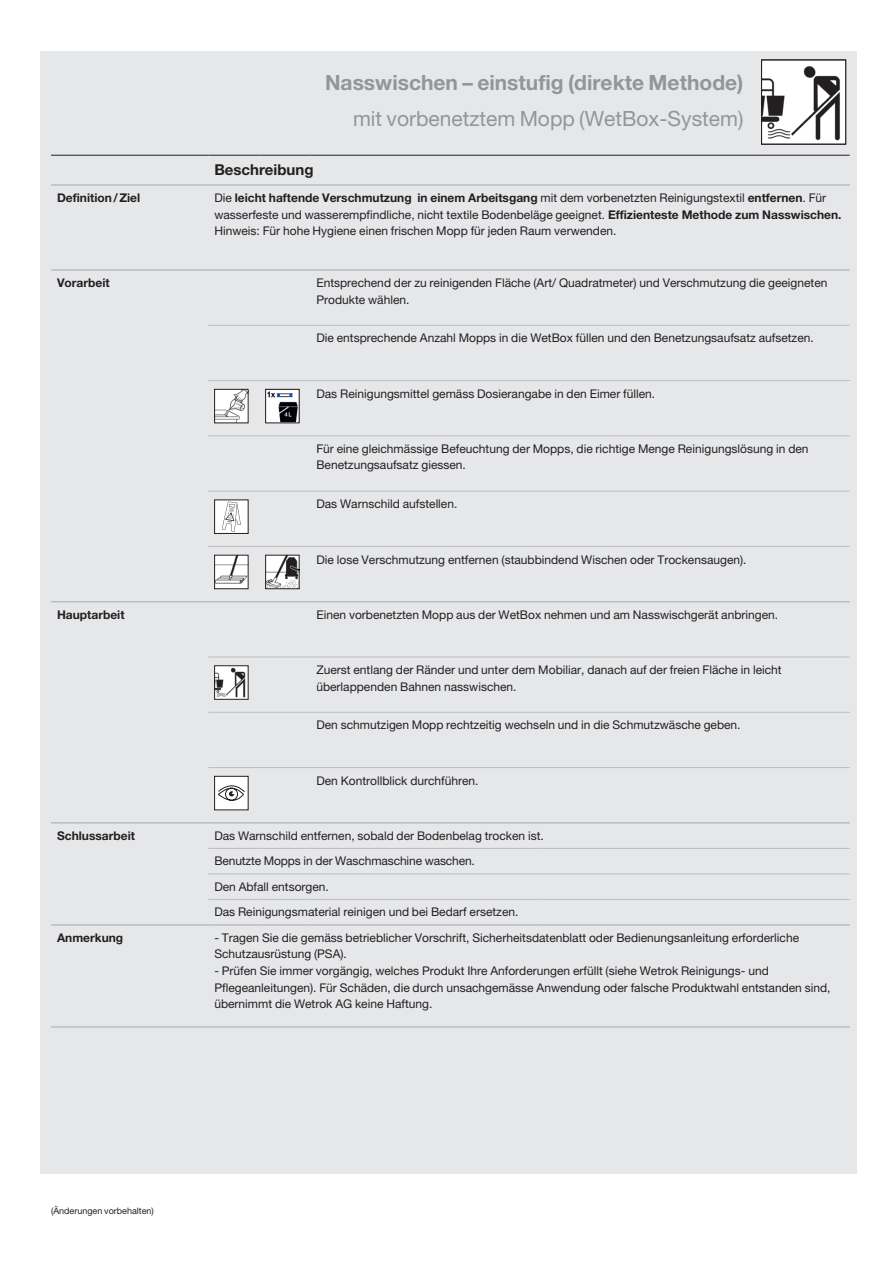
<style>
.page{position:relative;width:893px;height:1263px;background:#fff}
.page>*{position:absolute;margin:0;border:0;box-sizing:border-box;transform-origin:0 0}
.t1{font:700 21px "Helvetica Neue LT Pro";color:#939598}
.t2{font:21px "Helvetica Neue LT Pro";color:#939598}
.t3{font:700 15px "Helvetica Neue LT Pro";color:#231f20}
.t4{font:12px/16.5px "Helvetica Neue LT Pro";color:#231f20}
.t5{font:700 12px "Helvetica Neue LT Pro";color:#231f20}
.t6{font:9px "Helvetica Neue LT Pro";color:#231f20}
.s1{font-weight:700}
</style>
<div class="page">
<div style="left:40px;top:51px;width:817px;height:1123px;background:#e6e7e9"></div>
<hr style="left:51px;top:155px;width:157px;height:1px;background:#231f20">
<hr style="left:208px;top:155px;width:51px;height:1px;background:#231f20">
<hr style="left:259px;top:155px;width:51px;height:1px;background:#231f20">
<hr style="left:310px;top:155px;width:228px;height:1px;background:#231f20">
<hr style="left:538px;top:155px;width:312px;height:1px;background:#231f20">
<hr style="left:51px;top:184px;width:157px;height:2px;background:#bcbdc0">
<hr style="left:208px;top:184px;width:51px;height:2px;background:#bcbdc0">
<hr style="left:259px;top:184px;width:51px;height:2px;background:#bcbdc0">
<hr style="left:310px;top:184px;width:228px;height:2px;background:#bcbdc0">
<hr style="left:538px;top:184px;width:312px;height:2px;background:#bcbdc0">
<hr style="left:51px;top:269px;width:157px;height:2px;background:#bcbdc0">
<hr style="left:208px;top:269px;width:51px;height:2px;background:#bcbdc0">
<hr style="left:259px;top:269px;width:51px;height:2px;background:#bcbdc0">
<hr style="left:310px;top:269px;width:228px;height:2px;background:#bcbdc0">
<hr style="left:538px;top:269px;width:312px;height:2px;background:#bcbdc0">
<hr style="left:51px;top:601px;width:157px;height:1px;background:#bcbdc0">
<hr style="left:208px;top:601px;width:51px;height:1px;background:#bcbdc0">
<hr style="left:259px;top:601px;width:51px;height:1px;background:#bcbdc0">
<hr style="left:310px;top:601px;width:228px;height:1px;background:#bcbdc0">
<hr style="left:538px;top:601px;width:312px;height:1px;background:#bcbdc0">
<hr style="left:51px;top:822px;width:157px;height:2px;background:#bcbdc0">
<hr style="left:208px;top:822px;width:51px;height:2px;background:#bcbdc0">
<hr style="left:259px;top:822px;width:51px;height:2px;background:#bcbdc0">
<hr style="left:310px;top:822px;width:228px;height:2px;background:#bcbdc0">
<hr style="left:538px;top:822px;width:312px;height:2px;background:#bcbdc0">
<hr style="left:51px;top:924px;width:157px;height:2px;background:#bcbdc0">
<hr style="left:208px;top:924px;width:51px;height:2px;background:#bcbdc0">
<hr style="left:259px;top:924px;width:51px;height:2px;background:#bcbdc0">
<hr style="left:310px;top:924px;width:228px;height:2px;background:#bcbdc0">
<hr style="left:538px;top:924px;width:312px;height:2px;background:#bcbdc0">
<hr style="left:51px;top:1026px;width:157px;height:2px;background:#bcbdc0">
<hr style="left:208px;top:1026px;width:51px;height:2px;background:#bcbdc0">
<hr style="left:259px;top:1026px;width:51px;height:2px;background:#bcbdc0">
<hr style="left:310px;top:1026px;width:228px;height:2px;background:#bcbdc0">
<hr style="left:538px;top:1026px;width:312px;height:2px;background:#bcbdc0">
<hr style="left:208px;top:325px;width:51px;height:1px;background:#bcbdc0">
<hr style="left:259px;top:325px;width:51px;height:1px;background:#bcbdc0">
<hr style="left:310px;top:325px;width:228px;height:1px;background:#bcbdc0">
<hr style="left:538px;top:325px;width:312px;height:1px;background:#bcbdc0">
<hr style="left:208px;top:380px;width:51px;height:1px;background:#bcbdc0">
<hr style="left:259px;top:380px;width:51px;height:1px;background:#bcbdc0">
<hr style="left:310px;top:380px;width:228px;height:1px;background:#bcbdc0">
<hr style="left:538px;top:380px;width:312px;height:1px;background:#bcbdc0">
<hr style="left:208px;top:436px;width:51px;height:1px;background:#bcbdc0">
<hr style="left:259px;top:436px;width:51px;height:1px;background:#bcbdc0">
<hr style="left:310px;top:436px;width:228px;height:1px;background:#bcbdc0">
<hr style="left:538px;top:436px;width:312px;height:1px;background:#bcbdc0">
<hr style="left:208px;top:491px;width:51px;height:1px;background:#bcbdc0">
<hr style="left:259px;top:491px;width:51px;height:1px;background:#bcbdc0">
<hr style="left:310px;top:491px;width:228px;height:1px;background:#bcbdc0">
<hr style="left:538px;top:491px;width:312px;height:1px;background:#bcbdc0">
<hr style="left:208px;top:546px;width:51px;height:1px;background:#bcbdc0">
<hr style="left:259px;top:546px;width:51px;height:1px;background:#bcbdc0">
<hr style="left:310px;top:546px;width:228px;height:1px;background:#bcbdc0">
<hr style="left:538px;top:546px;width:312px;height:1px;background:#bcbdc0">
<hr style="left:259px;top:657px;width:51px;height:1px;background:#bcbdc0">
<hr style="left:310px;top:657px;width:228px;height:1px;background:#bcbdc0">
<hr style="left:538px;top:657px;width:312px;height:1px;background:#bcbdc0">
<hr style="left:259px;top:712px;width:51px;height:1px;background:#bcbdc0">
<hr style="left:310px;top:712px;width:228px;height:1px;background:#bcbdc0">
<hr style="left:538px;top:712px;width:312px;height:1px;background:#bcbdc0">
<hr style="left:259px;top:767px;width:51px;height:1px;background:#bcbdc0">
<hr style="left:310px;top:767px;width:228px;height:1px;background:#bcbdc0">
<hr style="left:538px;top:767px;width:312px;height:1px;background:#bcbdc0">
<hr style="left:208px;top:657px;width:51px;height:1px;background:#bcbdc0">
<hr style="left:208px;top:712px;width:51px;height:1px;background:#bcbdc0">
<hr style="left:208px;top:767px;width:51px;height:1px;background:#bcbdc0">
<hr style="left:208px;top:848px;width:51px;height:1px;background:#bcbdc0">
<hr style="left:259px;top:848px;width:51px;height:1px;background:#bcbdc0">
<hr style="left:310px;top:848px;width:228px;height:1px;background:#bcbdc0">
<hr style="left:538px;top:848px;width:312px;height:1px;background:#bcbdc0">
<hr style="left:208px;top:874px;width:51px;height:1px;background:#bcbdc0">
<hr style="left:259px;top:874px;width:51px;height:1px;background:#bcbdc0">
<hr style="left:310px;top:874px;width:228px;height:1px;background:#bcbdc0">
<hr style="left:538px;top:874px;width:312px;height:1px;background:#bcbdc0">
<hr style="left:208px;top:899px;width:51px;height:1px;background:#bcbdc0">
<hr style="left:259px;top:899px;width:51px;height:1px;background:#bcbdc0">
<hr style="left:310px;top:899px;width:228px;height:1px;background:#bcbdc0">
<hr style="left:538px;top:899px;width:312px;height:1px;background:#bcbdc0">
<img style="left:216px;top:391px;width:30px;height:30px">
<div style="left:214px;top:389px;width:34px;height:34px;border:1px solid #231f20"></div>
<img style="left:267px;top:391px;width:30px;height:30px">
<div style="left:265px;top:389px;width:34px;height:34px;border:1px solid #231f20"></div>
<div style="left:215px;top:500px;width:33px;height:33px;background:#fff"></div>
<svg style="left:222px;top:502px;width:19px;height:30px"></svg>
<div style="left:214px;top:500px;width:34px;height:34px;border:1px solid #231f20"></div>
<img style="left:216px;top:557px;width:30px;height:30px">
<div style="left:214px;top:555px;width:34px;height:34px;border:1px solid #231f20"></div>
<img style="left:267px;top:557px;width:30px;height:30px">
<div style="left:265px;top:555px;width:34px;height:34px;border:1px solid #231f20"></div>
<img style="left:216px;top:667px;width:30px;height:30px">
<div style="left:214px;top:665px;width:34px;height:34px;border:1px solid #231f20"></div>
<div style="left:215px;top:776px;width:33px;height:34px;background:#fff"></div>
<svg style="left:218px;top:786px;width:26px;height:14px"></svg>
<div style="left:214px;top:776px;width:34px;height:34px;border:1px solid #231f20"></div>
<img style="left:763px;top:62px;width:81px;height:79px">
<div style="left:761px;top:60px;width:85px;height:85px;border:1px solid #231f20"></div>
<p class="t3" style="left:214px;top:161px;width:101px">Beschreibung</p>
<h1 class="t1" style="left:325px;top:70px;width:420px">Nasswischen – einstufig (direkte Methode)</h1>
<h1 class="t2" style="left:353px;top:106px;width:392px">mit vorbenetztem Mopp (WetBox-System)</h1>
<p class="t5" style="left:57px;top:190px;width:85px">Definition / Ziel</p>
<p class="t4" style="left:214px;top:189px;width:629px">Die <span class="s1">leicht haftende Verschmutzung in einem Arbeitsgang</span> mit dem vorbenetzten Reinigungstextil <span class="s1">entfernen</span>. Für wasserfeste und wasserempfindliche, nicht textile Bodenbeläge geeignet. <span class="s1">Effizienteste Methode zum Nasswischen.<br></span>Hinweis: Für hohe Hygiene einen frischen Mopp für jeden Raum verwenden.</p>
<p class="t5" style="left:57px;top:275px;width:54px">Vorarbeit</p>
<p class="t4" style="left:316px;top:274px;width:513px">Entsprechend der zu reinigenden Fläche (Art/ Quadratmeter) und Verschmutzung die geeigneten<br>Produkte wählen.</p>
<p class="t4" style="left:316px;top:330px;width:499px">Die entsprechende Anzahl Mopps in die WetBox füllen und den Benetzungsaufsatz aufsetzen.</p>
<p class="t4" style="left:316px;top:385px;width:340px">Das Reinigungsmittel gemäss Dosierangabe in den Eimer füllen.</p>
<p class="t4" style="left:316px;top:440px;width:494px">Für eine gleichmässige Befeuchtung der Mopps, die richtige Menge Reinigungslösung in den<br>Benetzungsaufsatz giessen.</p>
<p class="t4" style="left:316px;top:495px;width:143px">Das Warnschild aufstellen.</p>
<p class="t4" style="left:316px;top:551px;width:432px">Die lose Verschmutzung entfernen (staubbindend Wischen oder Trockensaugen).</p>
<p class="t5" style="left:57px;top:607px;width:69px">Hauptarbeit</p>
<p class="t4" style="left:316px;top:606px;width:463px">Einen vorbenetzten Mopp aus der WetBox nehmen und am Nasswischgerät anbringen.</p>
<p class="t4" style="left:316px;top:661px;width:467px">Zuerst entlang der Ränder und unter dem Mobiliar, danach auf der freien Fläche in leicht überlappenden Bahnen nasswischen.</p>
<p class="t4" style="left:316px;top:717px;width:426px">Den schmutzigen Mopp rechtzeitig wechseln und in die Schmutzwäsche geben.</p>
<p class="t4" style="left:316px;top:772px;width:164px">Den Kontrollblick durchführen.</p>
<p class="t5" style="left:57px;top:828px;width:79px">Schlussarbeit</p>
<p class="t4" style="left:214px;top:823px;width:331px;line-height:25.5px">Das Warnschild entfernen, sobald der Bodenbelag trocken ist.<br>Benutzte Mopps in der Waschmaschine waschen.<br>Den Abfall entsorgen.<br>Das Reinigungsmaterial reinigen und bei Bedarf ersetzen.</p>
<p class="t5" style="left:57px;top:930px;width:68px">Anmerkung</p>
<p class="t4" style="left:214px;top:929px;width:586px">- Tragen Sie die gemäss betrieblicher Vorschrift, Sicherheitsdatenblatt oder Bedienungsanleitung erforderliche<br>Schutzausrüstung (PSA).</p>
<p class="t4" style="left:214px;top:962px;width:618px">- Prüfen Sie immer vorgängig, welches Produkt Ihre Anforderungen erfüllt (siehe Wetrok Reinigungs- und<br>Pflegeanleitungen). Für Schäden, die durch unsachgemässe Anwendung oder falsche Produktwahl entstanden sind, übernimmt die Wetrok AG keine Haftung.</p>
<p class="t6" style="left:51px;top:1205px;width:104px">(Änderungen vorbehalten)</p>
</div>
